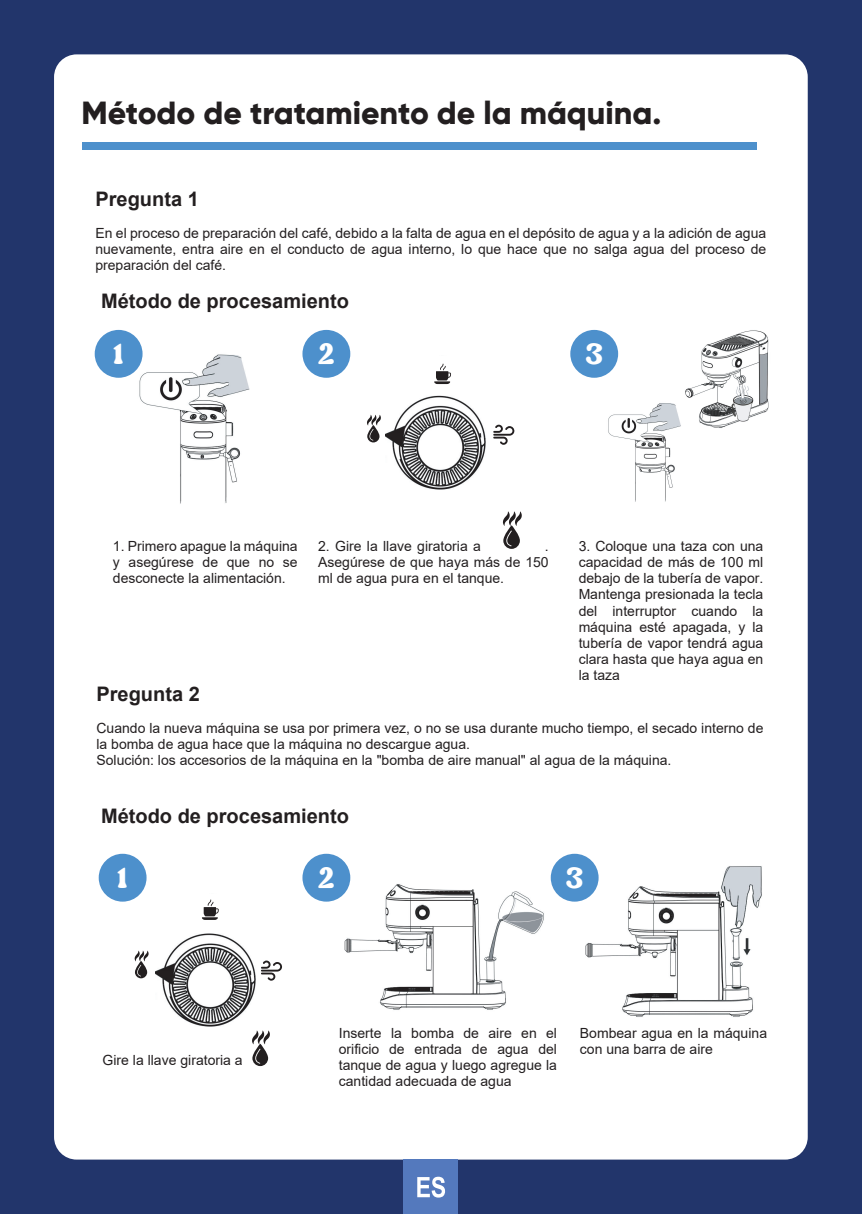
<style>
.page{position:relative;width:862px;height:1214px;background:#fff}
.page>*{position:absolute;margin:0;border:0;box-sizing:border-box;transform-origin:0 0}
.t1{font:800 32px "Gilroy";color:#231f20}
.t2{font:32px "Baristo";color:#fff}
.t3{font:700 20px "Arial";color:#231f20}
.t4{font:14px/16px "Arial";color:#231f20;text-align:justify}
</style>
<div class="page">
<div style="left:0;top:0;width:862px;height:1213px;background:#22356b"></div>
<div style="left:54px;top:54px;width:753px;height:1105px;background:#fff;border-radius:23px"></div>
<div style="left:83px;top:142px;width:674px;height:7px;background:#4d90cc"></div>
<div style="left:570px;top:330px;width:48px;height:48px;background:#4d90cc;border-radius:50%"></div>
<img style="left:139px;top:354px;width:111px;height:150px">
<div style="left:95px;top:330px;width:48px;height:48px;background:#4d90cc;border-radius:50%"></div>
<img style="left:331px;top:354px;width:155px;height:136px">
<div style="left:302px;top:330px;width:48px;height:48px;background:#4d90cc;border-radius:50%"></div>
<img style="left:608px;top:403px;width:73px;height:99px">
<img style="left:685px;top:330px;width:84px;height:98px">
<div style="left:419px;top:356px;width:84px;height:27px;background:#fff"></div>
<div style="left:324px;top:412px;width:61px;height:65px;background:#fff"></div>
<svg style="left:367px;top:415px;width:14px;height:27px"></svg>
<svg style="left:493px;top:424px;width:21px;height:21px"></svg>
<svg style="left:434px;top:363px;width:17px;height:21px"></svg>
<svg style="left:503px;top:511px;width:19px;height:38px"></svg>
<svg style="left:94px;top:853px;width:670px;height:360px"></svg>
<h1 class="t1" style="left:82px;top:92px;width:581px">Método de tratamiento de la máquina.</h1>
<h2 class="t3" style="left:95px;top:185px;width:105px">Pregunta 1</h2>
<p class="t4" style="left:95px;top:225px;width:672px">En el proceso de preparación del café, debido a la falta de agua en el depósito de agua y a la adición de agua nuevamente, entra aire en el conducto de agua interno, lo que hace que no salga agua del proceso de preparación del café.</p>
<h2 class="t3" style="left:101px;top:287px;width:249px">Método de procesamiento</h2>
<h1 class="t2" style="left:113px;top:333px;width:12px">1</h1>
<h1 class="t2" style="left:318px;top:333px;width:19px">2</h1>
<h1 class="t2" style="left:585px;top:333px;width:20px">3</h1>
<p class="t4" style="left:113px;top:538px;width:186px">1. Primero apague la máquina y asegúrese de que no se desconecte la alimentación.</p>
<p class="t4" style="left:318px;top:538px;width:164px">2. Gire la llave giratoria a</p>
<p class="t4" style="left:318px;top:538px;width:232px;text-indent:227px">.<br>Asegúrese de que haya más de 150 ml de agua pura en el tanque.</p>
<p class="t4" style="left:578px;top:538px;width:186px">3. Coloque una taza con una capacidad de más de 100 ml debajo de la tubería de vapor.<br>Mantenga presionada la tecla del interruptor cuando la máquina esté apagada, y la tubería de vapor tendrá agua clara hasta que haya agua en la taza</p>
<h2 class="t3" style="left:96px;top:679px;width:105px">Pregunta 2</h2>
<p class="t4" style="left:96px;top:720px;width:668px;text-align:left">Cuando la nueva máquina se usa por primera vez, o no se usa durante mucho tiempo, el secado interno de la bomba de agua hace que la máquina no descargue agua.<br>Solución: los accesorios de la máquina en la "bomba de aire manual" al agua de la máquina.</p>
<h2 class="t3" style="left:101px;top:801px;width:249px">Método de procesamiento</h2>
<h1 class="t2" style="left:117px;top:857px;width:12px">1</h1>
<h1 class="t2" style="left:318px;top:857px;width:19px">2</h1>
<h1 class="t2" style="left:565px;top:857px;width:20px">3</h1>
<p class="t4" style="left:103px;top:1052px;width:142px">Gire la llave giratoria a</p>
<p class="t4" style="left:339px;top:1024px;width:220px">Inserte la bomba de aire en el orificio de entrada de agua del tanque de agua y luego agregue la cantidad adecuada de agua</p>
<p class="t4" style="left:580px;top:1024px;width:189px">Bombear agua en la máquina con una barra de aire</p>
</div>
